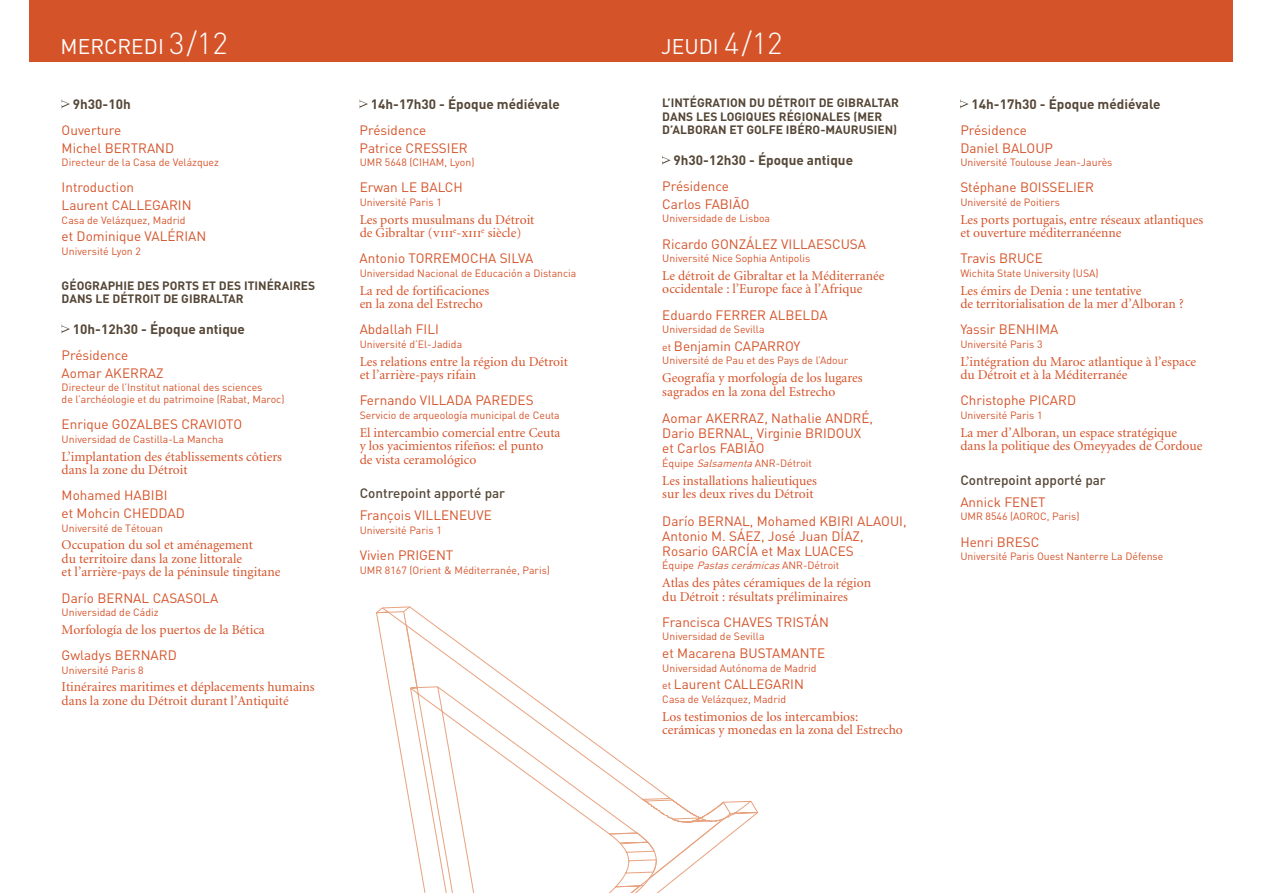
<style>
.page{position:relative;width:1263px;height:893px;background:#fff}
.page>*{position:absolute;margin:0;border:0;box-sizing:border-box;transform-origin:0 0}
.t1{font:21px "DIN";color:#fff}
.t2{font:13.5px/13.5px "Minion LT";color:#d55329}
.t3{font:13.5px/17.7px "DIN";color:#d55329}
.t4{font:700 13.5px "DIN";color:#564737}
.t5{font:500 13.5px "DIN";color:#564737}
.t6{font:700 12px/13.5px "DIN";color:#564737}
.t7{font:10.5px/12px "DIN";color:#d55329}
.t8{font:italic 10.5px "DIN";color:#d55329}
.s1{font-weight:300;font-size:30px}
.s2{font-size:10.5px}
.s3{font-family:"Minion Regular SC"}
.s4{font-style:normal}
</style>
<div class="page">
<svg style="left:376px;top:608px;width:77px;height:285px"></svg>
<svg style="left:382px;top:607px;width:21px;height:214px"></svg>
<svg style="left:403px;top:606px;width:272px;height:216px"></svg>
<svg style="left:525px;top:801px;width:233px;height:92px"></svg>
<div style="left:30px;top:0;width:1203px;height:62px;background:#d55329"></div>
<svg style="left:662px;top:156px;width:8px;height:9px"></svg>
<svg style="left:62px;top:100px;width:8px;height:8px"></svg>
<svg style="left:62px;top:325px;width:8px;height:8px"></svg>
<svg style="left:960px;top:99px;width:8px;height:10px"></svg>
<svg style="left:360px;top:100px;width:8px;height:8px"></svg>
<h1 class="t1" style="left:61px;top:33px;width:169px">MERCREDI <span class="s1">3 /12</span></h1>
<h1 class="t1" style="left:661px;top:33px;width:123px">JEUDI <span class="s1">4 /12</span></h1>
<p class="t6" style="left:662px;top:96px;width:238px">L’INTÉGRATION DU DÉTROIT DE GIBRALTAR<br>DANS LES LOGIQUES RÉGIONALES (MER<br>D’ALBORAN ET GOLFE IBÉRO-MAURUSIEN)</p>
<p class="t4" style="left:673px;top:151px;width:181px">9h30-12h30 - Époque antique</p>
<p class="t3" style="left:662px;top:177px;width:87px">Présidence<br>Carlos FABIÃO</p>
<p class="t7" style="left:662px;top:212px;width:109px">U niversidade de Lisboa</p>
<p class="t3" style="left:662px;top:235px;width:134px">Ricardo GON ZÁLEZ VILLAE</p>
<p class="t3" style="left:824px;top:235px;width:43px">SCUSA</p>
<p class="t7" style="left:662px;top:252px;width:150px">U niversité N ice Sophia Antipolis</p>
<p class="t2" style="left:662px;top:269px;width:224px">Le détroit de Gibraltar et la Méditerranée occidentale : l’Europe face à l’Afrique</p>
<p class="t3" style="left:662px;top:306px;width:71px">Eduardo FERRER</p>
<p class="t3" style="left:769px;top:306px;width:59px">ALBELDA</p>
<p class="t7" style="left:662px;top:323px;width:104px">U niversidad de Sevilla</p>
<p class="t3" style="left:662px;top:337px;width:107px"><span class="s2">et</span> Benjamin CAPARRO</p>
<p class="t3" style="left:794px;top:337px;width:8px">Y</p>
<p class="t7" style="left:662px;top:354px;width:187px">U niversité de Pau et des Pays de l’Adour</p>
<p class="t2" style="left:662px;top:372px;width:202px">Geografía y morfología de los lugares sagrados en la zona del Estrecho</p>
<p class="t3" style="left:662px;top:409px;width:70px">Aomar AKERRA</p>
<p class="t3" style="left:757px;top:409px;width:118px">Z, Nathalie AN DRÉ,</p>
<p class="t3" style="left:662px;top:424px;width:55px">Dario BERNAL</p>
<p class="t4" style="left:371px;top:95px;width:190px">14h-17h30 - Époque médiévale</p>
<p class="t3" style="left:360px;top:121px;width:95px">Présidence<br>Patrice CRESSIER</p>
<p class="t7" style="left:360px;top:156px;width:116px">U MR 5648 (CI HAM, Lyon)</p>
<p class="t3" style="left:360px;top:178px;width:105px">E rwan LE BALCH</p>
<p class="t7" style="left:360px;top:196px;width:84px">U niversité Paris 1</p>
<p class="t2" style="left:360px;top:213px;width:176px">Les ports musulmans du Détroit de Gibraltar (<span class="s3">viii</span><sup>e</sup>-<span class="s3">xiii</span><sup>e</sup> siècle)</p>
<p class="t3" style="left:360px;top:249px;width:58px">Antonio TORRE</p>
<p class="t3" style="left:450px;top:249px;width:84px">MOCHA SILVA</p>
<p class="t7" style="left:360px;top:267px;width:218px">U niversidad Nacional de Educación a Distancia</p>
<p class="t2" style="left:360px;top:284px;width:131px">La red de fortificaciones en la zona del Estrecho</p>
<p class="t3" style="left:360px;top:320px;width:70px">Abdallah FILI</p>
<p class="t7" style="left:360px;top:338px;width:104px">U niversité d’El-Jadida</p>
<p class="t2" style="left:360px;top:355px;width:210px">Les relations entre la région du Détroit et l’arrière-pays rifain</p>
<p class="t3" style="left:360px;top:391px;width:76px">Fernando VILLA</p>
<p class="t3" style="left:455px;top:391px;width:38px">DA PARE</p>
<p class="t3" style="left:508px;top:391px;width:27px">DES</p>
<p class="t7" style="left:360px;top:409px;width:202px">Servicio de arqueología municipal de Ceuta</p>
<p class="t2" style="left:360px;top:426px;width:202px">El intercambio comercial entre Ceuta y los yacimientos rifeños: el punto<br>de vista ceramológico</p>
<p class="t5" style="left:360px;top:485px;width:147px">Contrepoint apporté par</p>
<p class="t3" style="left:360px;top:506px;width:71px">François VILLENEU</p>
<p class="t3" style="left:476px;top:506px;width:15px">VE</p>
<p class="t7" style="left:360px;top:524px;width:84px">U niversité Paris 1</p>
<p class="t3" style="left:360px;top:546px;width:78px">Vivien PRI GENT</p>
<p class="t7" style="left:360px;top:564px;width:192px">U MR 8167 (Orient &amp; Méditerranée, Paris)</p>
<p class="t4" style="left:73px;top:95px;width:59px">9h30-10h</p>
<p class="t3" style="left:62px;top:121px;width:62px">Ouverture<br>Michel BERTRAN</p>
<p class="t3" style="left:165px;top:139px;width:11px">D</p>
<p class="t7" style="left:62px;top:156px;width:159px">Directeur de la Casa de Velázquez</p>
<p class="t3" style="left:62px;top:178px;width:74px">I ntroduction<br>Laurent CALLE</p>
<p class="t3" style="left:152px;top:196px;width:17px">GARIN</p>
<p class="t7" style="left:62px;top:214px;width:125px">Casa de Velázquez, Madrid</p>
<p class="t3" style="left:62px;top:227px;width:122px">et Dominique VALÉRIAN</p>
<p class="t7" style="left:62px;top:245px;width:81px">U niversité Lyon 2</p>
<p class="t6" style="left:62px;top:278px;width:255px">GÉOGRAPHIE DES PORTS ET DES ITINÉRAIRES<br>DANS LE DÉTROIT DE GIBRALTAR</p>
<p class="t4" style="left:73px;top:320px;width:174px">10h-12h30 - Époque antique</p>
<p class="t3" style="left:62px;top:346px;width:70px">Présidence<br>Aomar AKERRA</p>
<p class="t3" style="left:156px;top:364px;width:9px">Z</p>
<p class="t7" style="left:62px;top:381px;width:224px">Directeur de l’I nstitut national des sciences<br>de l’archéologie et du patrimoine (Rabat, Maroc)</p>
<p class="t3" style="left:62px;top:415px;width:160px">Enrique GOZALBES CRAVIOTO</p>
<p class="t7" style="left:62px;top:433px;width:163px">U niversidad de Castilla-La Mancha</p>
<p class="t2" style="left:62px;top:450px;width:222px">L’implantation des établissements côtiers dans la zone du Détroit</p>
<p class="t3" style="left:62px;top:486px;width:125px">Mohamed HABI BI<br>et Mohcin CHEDDAD</p>
<p class="t7" style="left:62px;top:522px;width:103px">U niversité de Tétouan</p>
<p class="t2" style="left:62px;top:539px;width:220px">Occupation du sol et aménagement<br>du territoire dans la zone littorale<br>et l’arrière-pays de la péninsule tingitane</p>
<p class="t3" style="left:62px;top:589px;width:55px">Darío BERNAL</p>
<p class="t3" style="left:153px;top:589px;width:50px">CASASOLA</p>
<p class="t7" style="left:62px;top:606px;width:98px">U niversidad de Cádiz</p>
<p class="t2" style="left:62px;top:623px;width:205px">Morfología de los puertos de la Bética</p>
<p class="t3" style="left:62px;top:646px;width:72px">Gwladys BERNAR</p>
<p class="t3" style="left:168px;top:646px;width:11px">D</p>
<p class="t7" style="left:62px;top:664px;width:84px">U niversité Paris 8</p>
<p class="t2" style="left:62px;top:681px;width:255px">Itinéraires maritimes et déplacements humains dans la zone du Détroit durant l’Antiquité</p>
<p class="t3" style="left:662px;top:426px;width:201px;line-height:15px;text-indent:88px">, Virginie BRI DOUX et Carlos FABIÃO</p>
<p class="t8" style="left:662px;top:457px;width:101px"><span class="s4">Équipe</span> Salsamenta <span class="s4">ANR</span></p>
<p class="t7" style="left:776px;top:457px;width:38px">-Détroit</p>
<p class="t2" style="left:662px;top:474px;width:156px">Les installations halieutiques sur les deux rives du Détroit</p>
<p class="t3" style="left:662px;top:512px;width:55px">Darío BERNAL</p>
<p class="t3" style="left:750px;top:512px;width:116px">, Mohamed KBIRI ALAOUI</p>
<p class="t3" style="left:903px;top:512px;width:5px">,</p>
<p class="t3" style="left:662px;top:528px;width:203px;line-height:15px">Antonio M. SÁEZ, José Juan DÍAZ,<br>Rosario GARCÍA et Max LUA</p>
<p class="t3" style="left:829px;top:542px;width:26px">CES</p>
<p class="t8" style="left:662px;top:559px;width:128px"><span class="s4">Équipe</span> Pastas cerámicas <span class="s4">ANR</span></p>
<p class="t7" style="left:803px;top:559px;width:38px">-Détroit</p>
<p class="t2" style="left:662px;top:577px;width:210px">Atlas des pâtes céramiques de la région du Détroit : résultats préliminaires</p>
<p class="t3" style="left:662px;top:613px;width:165px">Francisca CHAVES TRI STÁN</p>
<p class="t7" style="left:662px;top:630px;width:104px">U niversidad de Sevilla</p>
<p class="t3" style="left:662px;top:644px;width:139px">et Macarena BUSTAMANTE</p>
<p class="t7" style="left:662px;top:662px;width:156px">U niversidad Autónoma de Madrid</p>
<p class="t3" style="left:662px;top:675px;width:80px"><span class="s2">et</span> Laurent CALLE</p>
<p class="t3" style="left:764px;top:675px;width:17px">GARIN</p>
<p class="t7" style="left:662px;top:693px;width:125px">Casa de Velázquez, Madrid</p>
<p class="t2" style="left:662px;top:710px;width:242px">Los testimonios de los intercambios: cerámicas y monedas en la zona del Estrecho</p>
<p class="t4" style="left:971px;top:95px;width:190px">14h-17h30 - Époque médiévale</p>
<p class="t3" style="left:960px;top:121px;width:68px">Présidence<br>Daniel BALOU</p>
<p class="t3" style="left:1044px;top:139px;width:10px">P</p>
<p class="t7" style="left:960px;top:156px;width:154px">U niversité Toulouse Jean-Jaurès</p>
<p class="t3" style="left:960px;top:178px;width:105px">Stéphane BOISSELIER</p>
<p class="t7" style="left:960px;top:196px;width:101px">U niversité de Poitiers</p>
<p class="t2" style="left:960px;top:213px;width:244px">Les ports portugais, entre réseaux atlantiques et ouverture méditerranéenne</p>
<p class="t3" style="left:960px;top:249px;width:82px">Travis BRU CE</p>
<p class="t7" style="left:960px;top:267px;width:140px">Wichita State U niversity (USA)</p>
<p class="t2" style="left:960px;top:284px;width:225px">Les émirs de Denia : une tentative<br>de territorialisation de la mer d’Alboran ?</p>
<p class="t3" style="left:960px;top:320px;width:99px">Yassir BEN HI MA</p>
<p class="t7" style="left:960px;top:338px;width:84px">U niversité Paris 3</p>
<p class="t2" style="left:960px;top:355px;width:237px">L’intégration du Maroc atlantique à l’espace du Détroit et à la Méditerranée</p>
<p class="t3" style="left:960px;top:391px;width:117px">Christophe PI CARD</p>
<p class="t7" style="left:960px;top:409px;width:84px">U niversité Paris 1</p>
<p class="t2" style="left:960px;top:426px;width:244px">La mer d’Alboran, un espace stratégique dans la politique des Omeyyades de Cordoue</p>
<p class="t5" style="left:960px;top:471px;width:147px">Contrepoint apporté par</p>
<p class="t3" style="left:960px;top:493px;width:61px">Annick FENET</p>
<p class="t7" style="left:960px;top:510px;width:61px">U MR 8546 (AORO</p>
<p class="t7" style="left:1040px;top:510px;width:41px">C, Paris)</p>
<p class="t3" style="left:960px;top:533px;width:81px">Henri BRESC</p>
<p class="t7" style="left:960px;top:550px;width:205px">U niversité Paris Ouest Nanterre La Défense</p>
</div>
